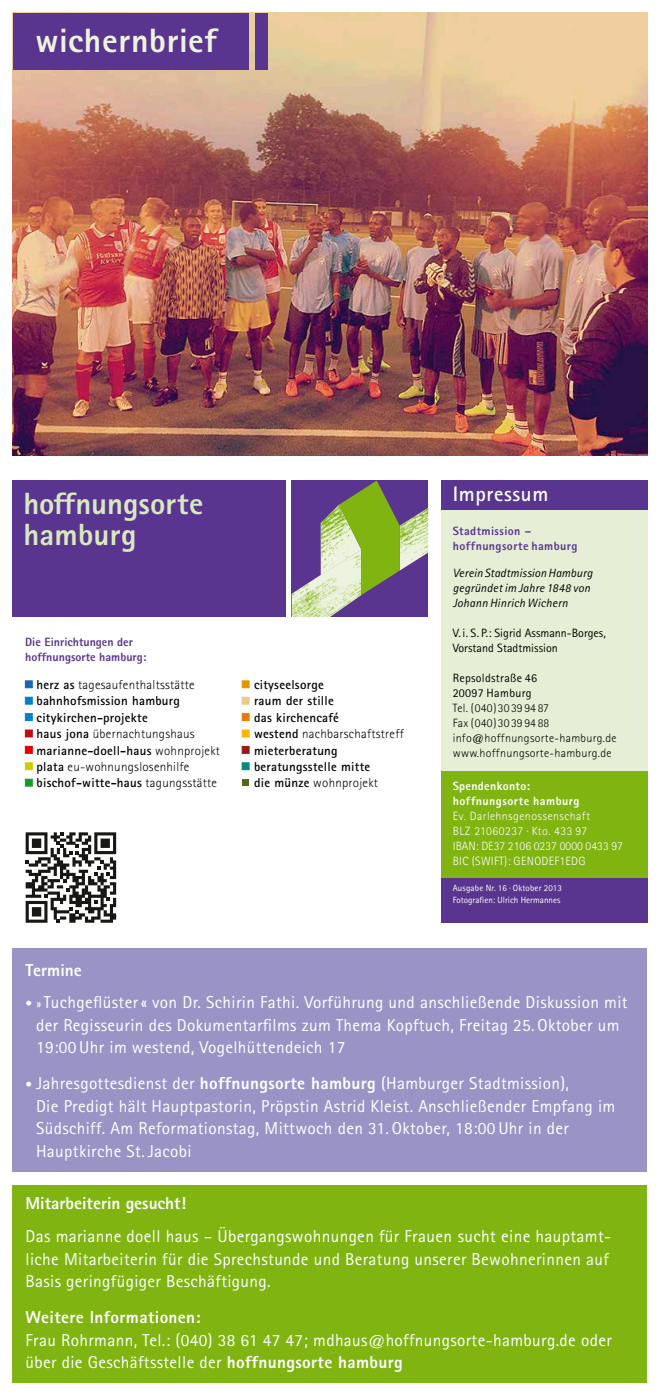
<style>
.page{position:relative;width:660px;height:1395px;background:#fff}
.page>*{position:absolute;margin:0;border:0;box-sizing:border-box;transform-origin:0 0}
.t1{font:800 33.75px "Rotis Sans Serif";letter-spacing:.02em;color:#edf3df}
.t2{font:800 30.75px/30.8px "Rotis Sans Serif";letter-spacing:.005em;color:#d9e9bf}
.t3{font:700 21px "Rotis Sans Serif";letter-spacing:.03em;color:#fff}
.t4{font:17.25px/22.5px "Rotis Sans Serif";letter-spacing:.02em;color:#fff}
.t5{font:800 17.25px "Rotis Sans Serif";color:#fff}
.t6{font:800 17.25px "Rotis Sans Serif";letter-spacing:.02em;color:#fff}
.t7{font:700 12.9px/16.4px "Rotis Sans Serif";letter-spacing:.02em;color:#000}
.t8{font:300 12px/15px "Rotis Sans Serif";letter-spacing:.025em;color:#fff}
.t9{font:300 12px/15px "Rotis Sans Serif";letter-spacing:.025em;color:#000}
.t10{font:italic 12px/15px "Rotis Sans Serif";letter-spacing:.02em;color:#000}
.t11{font:12px/15px "Rotis Sans Serif";color:#000}
.t12{font:800 12px/15px "Rotis Sans Serif";color:#5a3590}
.t13{font:800 12px/15px "Rotis Sans Serif";letter-spacing:.035em;color:#5a3590}
.t14{font:800 12px/15px "Rotis Sans Serif";letter-spacing:.035em;color:#fff}
.t15{font:12px/15px "Rotis Sans Serif";letter-spacing:.025em;color:#000}
.t16{font:9px/12px "Rotis Sans Serif";color:#fff}
.s1{font-weight:300}
.s2{font-size:13.5px}
.s3{font-weight:800}
</style>
<div class="page">
<img style="left:13px;top:13px;width:633px;height:442px">
<svg style="left:25px;top:832px;width:92px;height:91px"></svg>
<svg style="left:26px;top:832px;width:90px;height:91px"></svg>
<div style="left:440px;top:501px;width:206px;height:270px;background:#e6efd5"></div>
<div style="left:440px;top:480px;width:206px;height:30px;background:#5a3590"></div>
<div style="left:440px;top:771px;width:206px;height:107px;background:#80b411"></div>
<div style="left:440px;top:878px;width:206px;height:45px;background:#5a3590"></div>
<div style="left:13px;top:480px;width:272px;height:137px;background:#5a3590"></div>
<svg style="left:291px;top:480px;width:137px;height:137px"></svg>
<div style="left:25px;top:680px;width:7px;height:8px;background:#1c64af;border:1px solid #1c64af"></div>
<div style="left:25px;top:697px;width:7px;height:7px;background:#0081c7;border:1px solid #0081c7"></div>
<div style="left:25px;top:713px;width:7px;height:8px;background:#0082cc;border:1px solid #0082cc"></div>
<div style="left:25px;top:730px;width:7px;height:7px;background:#c00b11"></div>
<div style="left:25px;top:746px;width:7px;height:7px;background:#e50001;border:1px solid #e50001"></div>
<div style="left:25px;top:762px;width:7px;height:8px;background:#d2c900;border:1px solid #d2c900"></div>
<div style="left:25px;top:779px;width:7px;height:7px;background:#0e9e2b;border:1px solid #0e9e2b"></div>
<div style="left:242px;top:697px;width:7px;height:7px;background:#e9ca88"></div>
<div style="left:242px;top:713px;width:7px;height:8px;background:#ee7900;border:1px solid #ee7900"></div>
<div style="left:242px;top:730px;width:7px;height:7px;background:#f9b600;border:1px solid #f9b600"></div>
<div style="left:242px;top:746px;width:7px;height:7px;background:#951c19;border:1px solid #951c19"></div>
<div style="left:242px;top:762px;width:7px;height:8px;background:#00877f;border:1px solid #00877f"></div>
<div style="left:242px;top:779px;width:7px;height:7px;background:#4f6b15"></div>
<div style="left:242px;top:680px;width:7px;height:8px;background:#e49400;border:1px solid #e49400"></div>
<div style="left:13px;top:948px;width:633px;height:224px;background:#9a93c6"></div>
<div style="left:13px;top:1185px;width:633px;height:197px;background:#80b411"></div>
<div style="left:13px;top:13px;width:235px;height:57px;background:#5a3590"></div>
<div style="left:254px;top:13px;width:13px;height:57px;background:#5a3590"></div>
<h1 class="t1" style="left:35px;top:19px;width:183px">wichernbrief</h1>
<h2 class="t2" style="left:23px;top:488px;width:181px">hoffnungsorte hamburg</h2>
<p class="t12" style="left:25px;top:634px;width:123px">Die Einrichtungen der hoffnungsorte hamburg:</p>
<p class="t7" style="left:37px;top:676px;width:185px">herz as <span class="s1">tagesaufenthaltsstätte </span>bahnhofsmission hamburg citykirchen-projekte<br>haus jona <span class="s1">übernachtungshaus </span>marianne-doell-haus <span class="s1">wohnprojekt </span>plata <span class="s1">eu-wohnungslosenhilfe </span>bischof-witte-haus <span class="s1">tagungsstätte</span></p>
<p class="t7" style="left:254px;top:676px;width:151px">cityseelsorge<br>raum der stille<br>das kirchencafé<br>westend <span class="s1">nachbarschaftstreff </span>mieterberatung beratungsstelle mitte<br>die münze <span class="s1">wohnprojekt</span></p>
<p class="t3" style="left:452px;top:481px;width:97px">Impressum</p>
<p class="t13" style="left:452px;top:523px;width:126px">Stadtmission – hoffnungsorte hamburg</p>
<p class="t10" style="left:452px;top:565px;width:141px">Verein StadtmissionHamburg gegründetim Jahre 1848 von<br>Johann Hinrich Wichern</p>
<p class="t11" style="left:452px;top:625px;width:154px">V. i. S. P.: Sigrid Assmann-Borges,<br>Vorstand Stadtmission</p>
<p class="t15" style="left:452px;top:670px;width:86px">Repsoldstraße 46<br>20097 Hamburg</p>
<p class="t9" style="left:452px;top:700px;width:165px">Tel. (040)30 39 9487<br>Fax (040)30 39 94 88 info@hoffnungsorte-hamburg.de www.hoffnungsorte-hamburg.de</p>
<p class="t14" style="left:452px;top:778px;width:128px">Spendenkonto: hoffnungsorte hamburg</p>
<p class="t8" style="left:452px;top:808px;width:172px">Ev. Darlehnsgenossenschaft<br>BLZ 21060237 · Kto. 433 97<br>IBAN: DE37 2106 0237 0000 0433 97<br>BIC (SWIFT): GENODEF1EDG</p>
<p class="t16" style="left:452px;top:882px;width:111px">Ausgabe Nr. 16 · Oktober 2013<br>Fotografien: Ulrich Hermannes</p>
<p class="t5" style="left:26px;top:959px;width:58px">Termine</p>
<p class="t4" style="left:36px;top:991px;width:592px;text-indent:-10px"><span class="s2">• »</span> Tuchgeflüster« von Dr. Schirin Fathi. Vorführung und anschließende Diskussion mit der Regisseurin des Dokumentarfilms zum Thema Kopftuch, Freitag 25. Oktober um<br>19:00 Uhr im westend, Vogelhüttendeich 17</p>
<p class="t4" style="left:36px;top:1072px;width:580px;text-indent:-10px"><span class="s2">•</span> Jahresgottesdienst der <span class="s3">hoffnungsorte hamburg</span> (Hamburger Stadtmission),<br>Die Predigt hält Hauptpastorin, Pröpstin Astrid Kleist. Anschließender Empfang im Südschiff. Am Reformationstag, Mittwoch den 31. Oktober, 18:00 Uhr in der Hauptkirche St.Jacobi</p>
<p class="t5" style="left:26px;top:1192px;width:162px">Mitarbeiterin gesucht!</p>
<p class="t4" style="left:26px;top:1225px;width:586px">Das marianne doell haus – Übergangswohnungen für Frauen sucht eine hauptamt&shy;liche Mitarbeiterin für die Sprechstunde und Beratung unserer Bewohnerinnen auf<br>Basis geringfügiger Beschäftigung.</p>
<p class="t6" style="left:26px;top:1306px;width:176px">Weitere Informationen:</p>
<p class="t4" style="left:26px;top:1328px;width:587px">Frau Rohrmann, Tel.: (040) 38 61 47 47; mdhaus@hoffnungsorte-hamburg.de oder über die Geschäftsstelle der <span class="s3">hoffnungsorte hamburg</span></p>
</div>
